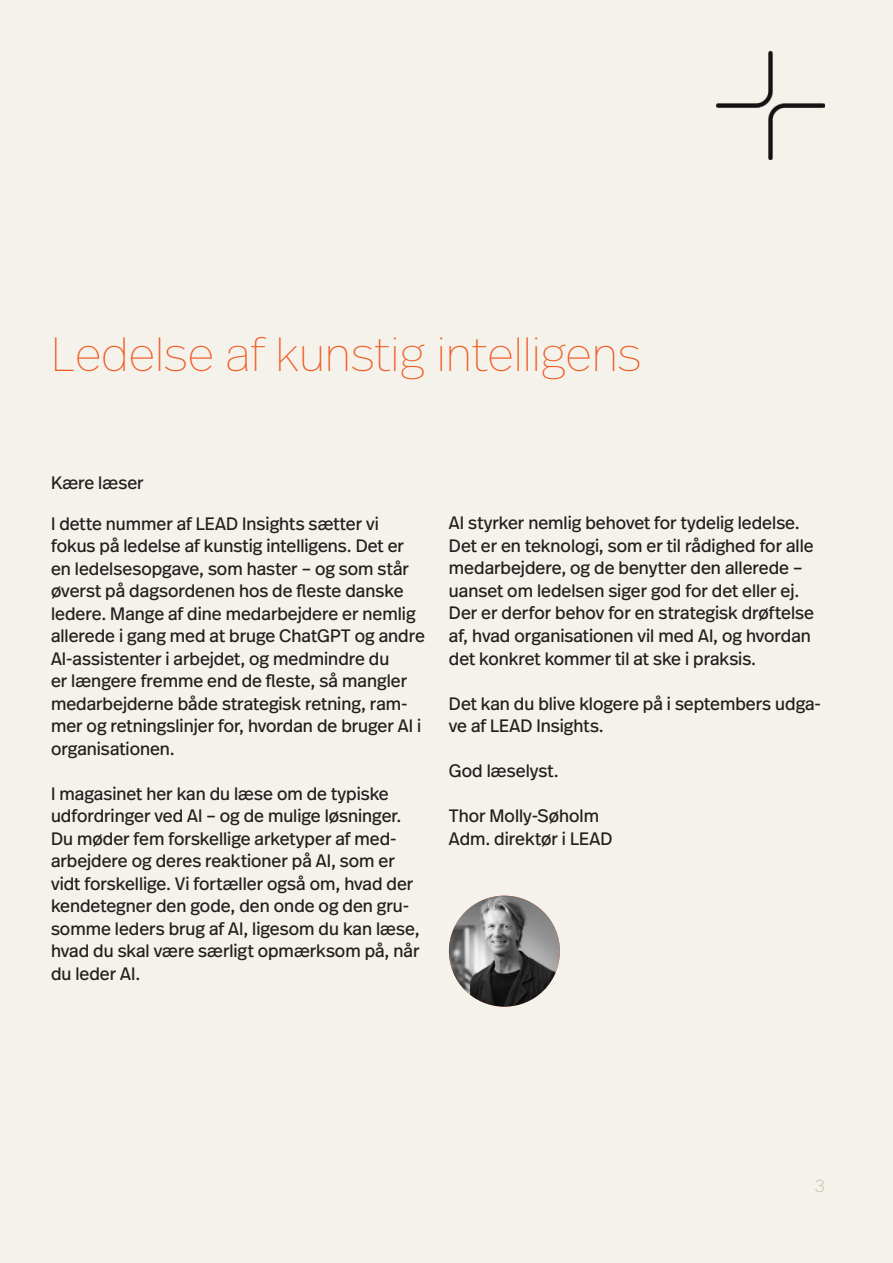
<style>
.page{position:relative;width:893px;height:1263px;background:#fff}
.page>*{position:absolute;margin:0;border:0;box-sizing:border-box;transform-origin:0 0}
.t1{font:200 48px "Real Head Pro";color:#f05a22}
.t2{font:18px/22.5px "Real Head Pro";color:#241f1f}
.t3{font:300 18px "Real Head Pro";color:#d2c5b5}
</style>
<div class="page">
<div style="left:1px;top:0;width:892px;height:1263px;background:#f4f2ea"></div>
<img style="left:449px;top:896px;width:111px;height:111px;border-radius:55px">
<img style="left:716px;top:51px;width:109px;height:109px">
<h1 class="t1" style="left:51px;top:320px;width:592px">Ledelse af kunstig intelligens</h1>
<p class="t2" style="left:51px;top:471px;width:94px">Kære læser</p>
<p class="t2" style="left:51px;top:512px;width:375px">I dette nummer af LEAD Insights sætter vi fokus på ledelse af kunstig intelligens. Det er en ledelsesopgave, som haster – og som står øverst på dagsordenen hos de fleste danske ledere. Mange af dine medarbejdere er nemlig allerede i gang med at bruge ChatGPT og andre AI-assistenter i arbejdet, og medmindre du<br>er længere fremme end de fleste, så mangler medarbejderne både strategisk retning, ram&shy;mer og retningslinjer for, hvordan de bruger AI i organisationen.</p>
<p class="t2" style="left:51px;top:782px;width:370px">I magasinet her kan du læse om de typiske udfordringer ved AI – og de mulige løsninger.<br>Du møder fem forskellige arketyper af med&shy;arbejdere og deres reaktioner på AI, som er vidt forskellige. Vi fortæller også om, hvad der kendetegner den gode, den onde og den gru&shy;somme leders brug af AI, ligesom du kan læse, hvad du skal være særligt opmærksom på, når du leder AI.</p>
<p class="t2" style="left:449px;top:511px;width:367px">AI styrker nemlig behovet for tydelig ledelse.<br>Det er en teknologi, som er til rådighed for alle medarbejdere, og de benytter den allerede – uanset om ledelsen siger god for det eller ej.<br>Der er derfor behov for en strategisk drøftelse af, hvad organisationen vil med AI, og hvordan det konkret kommer til at ske i praksis.</p>
<p class="t2" style="left:449px;top:691px;width:374px">Det kan du blive klogere på i septembers udga&shy;ve af LEAD Insights.</p>
<p class="t2" style="left:449px;top:759px;width:111px">God læselyst.</p>
<p class="t2" style="left:449px;top:804px;width:165px">Thor Molly-Søholm<br>Adm. direktør i LEAD</p>
<p class="t3" style="left:814px;top:1173px;width:12px">3</p>
</div>
